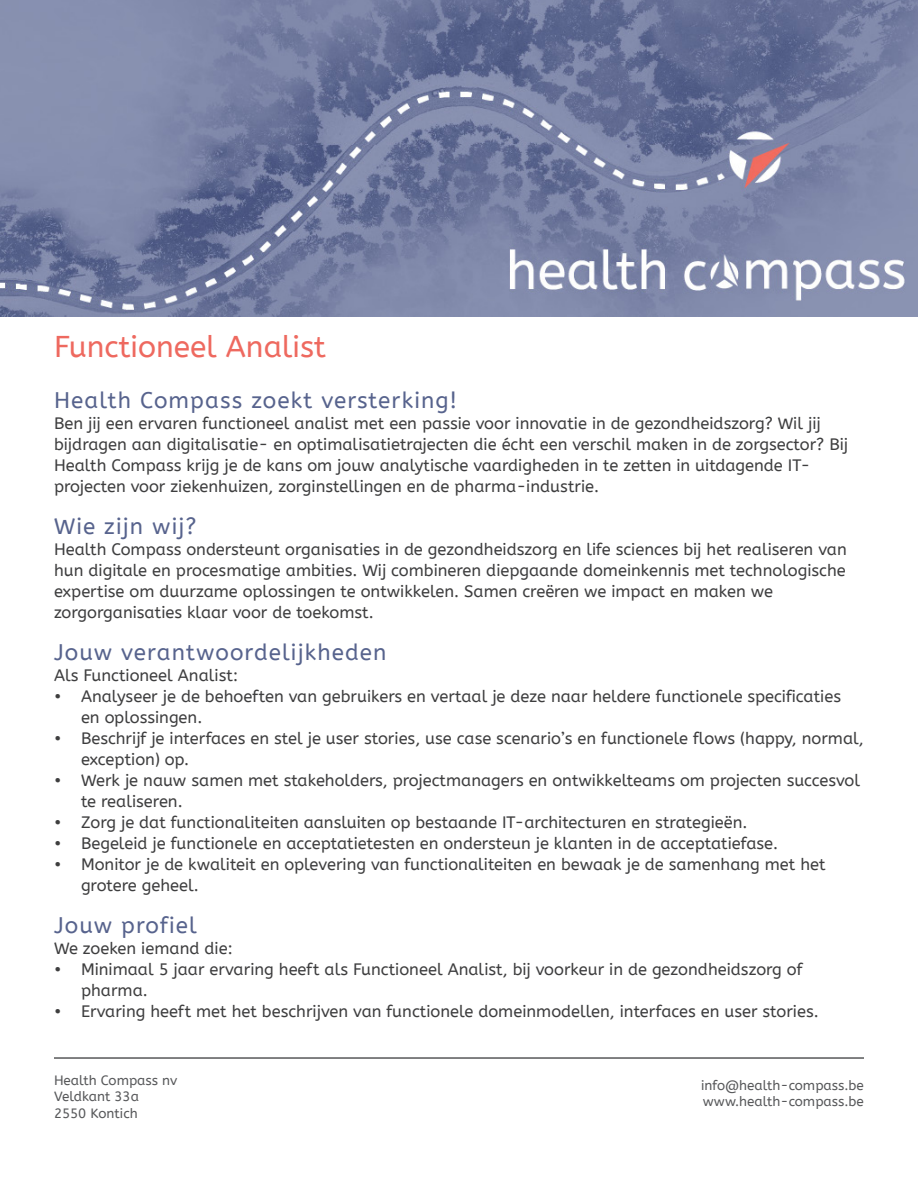
<style>
.page{position:relative;width:918px;height:1188px;background:#fff}
.page>*{position:absolute;margin:0;border:0;box-sizing:border-box;transform-origin:0 0}
.Algemene_titel{font:30px "A Bee Zee";color:#ee695f}
.Subtitel_New{font:22.5px "A Bee Zee";letter-spacing:.05em;color:#57638d}
.Body_tekst{font:16.5px/21px "A Bee Zee";color:#3e3e3f}
.Gewone_tekst{font:13.5px "A Bee Zee";color:#57585a}
.Footer_tekst{font:13.5px "A Bee Zee";color:#57585a}
</style>
<div class="page">
<img style="left:0;top:0;width:918px;height:317px">
<hr style="left:54px;top:1057px;width:810px;height:2px;background:#57585a">
<p class="Algemene_titel" style="left:54px;top:329px;width:274px">Functioneel Analist</p>
<p class="Subtitel_New" style="left:54px;top:387px;width:404px">Health Compass zoekt versterking!</p>
<p class="Body_tekst" style="left:54px;top:413px;width:796px">Ben jij een ervaren functioneel analist met een passie voor innovatie in de gezondheidszorg? Wil jij bijdragen aan digitalisatie- en optimalisatietrajecten die écht een verschil maken in de zorgsector? Bij<br>Health Compass krijg je de kans om jouw analytische vaardigheden in te zetten in uitdagende IT-</p>
<p class="Body_tekst" style="left:54px;top:476px;width:547px">projecten voor ziekenhuizen, zorginstellingen en de pharma-industrie.</p>
<p class="Subtitel_New" style="left:54px;top:513px;width:144px">Wie zijn wij?</p>
<p class="Body_tekst" style="left:54px;top:539px;width:794px;text-align:justify">Health Compass ondersteunt organisaties in de gezondheidszorg en life sciences bij het realiseren van hun digitale en procesmatige ambities. Wij combineren diepgaande domeinkennis met technologische expertise om duurzame oplossingen te ontwikkelen. Samen creëren we impact en maken we</p>
<p class="Body_tekst" style="left:54px;top:602px;width:321px">zorgorganisaties klaar voor de toekomst.</p>
<p class="Subtitel_New" style="left:54px;top:639px;width:334px">Jouw verantwoordelijkheden</p>
<p class="Body_tekst" style="left:54px;top:665px;width:185px">Als Functioneel Analist:</p>
<p class="Body_tekst" style="left:81px;top:686px;width:762px;text-indent:-27px">• Analyseer je de behoeften van gebruikers en vertaal je deze naar heldere functionele specificaties en oplossingen.</p>
<p class="Body_tekst" style="left:81px;top:728px;width:784px;text-indent:-27px">• Beschrijf je interfaces en stel je user stories, use case scenario’s en functionele flows (happy, normal, exception) op.</p>
<p class="Body_tekst" style="left:81px;top:770px;width:781px;text-indent:-27px">• Werk je nauw samen met stakeholders, projectmanagers en ontwikkelteams om projecten succesvol te realiseren.</p>
<p class="Body_tekst" style="left:54px;top:812px;width:695px">• Zorg je dat functionaliteiten aansluiten op bestaande IT-architecturen en strategieën.</p>
<p class="Body_tekst" style="left:54px;top:833px;width:726px">• Begeleid je functionele en acceptatietesten en ondersteun je klanten in de acceptatiefase.</p>
<p class="Body_tekst" style="left:81px;top:854px;width:746px;text-indent:-27px">• Monitor je de kwaliteit en oplevering van functionaliteiten en bewaak je de samenhang met het grotere geheel.</p>
<p class="Subtitel_New" style="left:54px;top:912px;width:145px">Jouw profiel</p>
<p class="Body_tekst" style="left:54px;top:938px;width:180px">We zoeken iemand die:</p>
<p class="Body_tekst" style="left:81px;top:959px;width:723px;text-indent:-27px">• Minimaal 5 jaar ervaring heeft als Functioneel Analist, bij voorkeur in de gezondheidszorg of pharma.</p>
<p class="Body_tekst" style="left:54px;top:1001px;width:766px">• Ervaring heeft met het beschrijven van functionele domeinmodellen, interfaces en user stories.</p>
<p class="Gewone_tekst" style="left:54px;top:1073px;width:125px">Health Compass nv</p>
<p class="Footer_tekst" style="left:54px;top:1089px;width:87px">Veldkant 33a</p>
<p class="Gewone_tekst" style="left:54px;top:1105px;width:85px">2550 Kontich</p>
<p class="Gewone_tekst" style="left:701px;top:1077px;width:164px">info@health-compass.be</p>
<p class="Gewone_tekst" style="left:703px;top:1094px;width:163px">www.health-compass.be</p>
</div>
